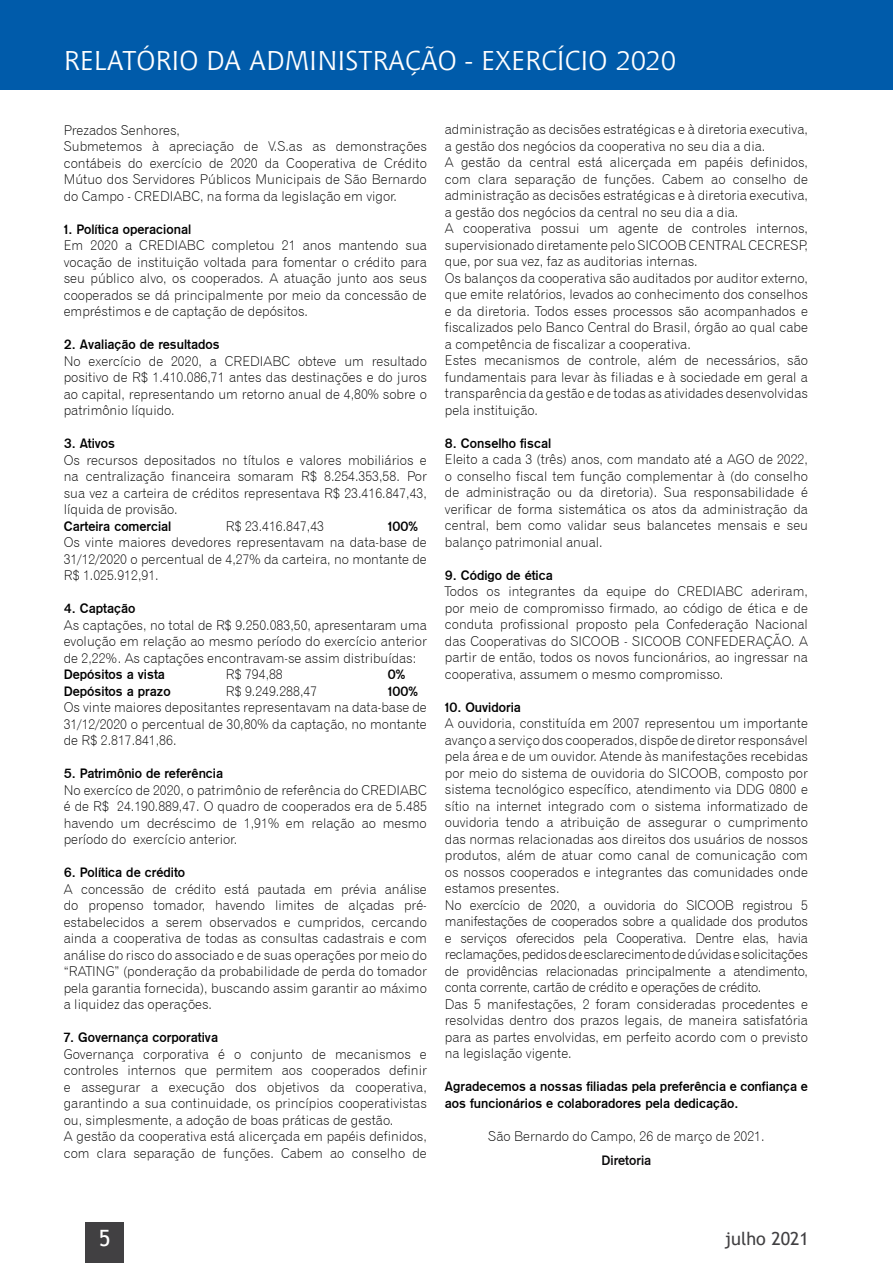
<style>
.page{position:relative;width:893px;height:1263px;background:#fff}
.page>*{position:absolute;margin:0;border:0;box-sizing:border-box;transform-origin:0 0}
.t1{font:27px "Chianti BT";color:#fff}
.t2{font:22.5px "Trebuchet MS";color:#fff}
.t3{font:18px "Trebuchet MS";color:#414042}
.t4{font:13.5px/16.5px "Gothic 720 BT Light B";color:#000;text-align:justify}
.t5{font:13.5px/16.5px "Gothic 725 BT Bold A";color:#000}
.t6{font:13.5px "Gothic 725 BT Bold A";color:#0b0a0b}
</style>
<div class="page">
<div style="left:85px;top:1222px;width:39px;height:41px;background:#414042"></div>
<div style="left:0;top:0;width:893px;height:89px;background:#005baa"></div>
<h1 class="t1" style="left:64px;top:44px;width:614px">RELATÓRIO DA ADMINISTRAÇÃO - EXERCÍCIO 2020</h1>
<p class="t4" style="left:64px;top:121px;width:365px;text-align:left">Prezados Senhores,<br>Submetemos à apreciação de V.S.as as demonstrações contábeis do exercício de 2020 da Cooperativa de Crédito Mútuo dos Servidores Públicos Municipais de São Bernardo do Campo - CREDIABC, na forma da legislação em vigor.</p>
<p class="t5" style="left:64px;top:221px;width:129px">1. Política operacional</p>
<p class="t4" style="left:64px;top:237px;width:365px">Em 2020 a CREDIABC completou 21 anos mantendo sua vocação de instituição voltada para fomentar o crédito para seu público alvo, os cooperados. A atuação junto aos seus cooperados se dá principalmente por meio da concessão de empréstimos e de captação de depósitos.</p>
<p class="t5" style="left:64px;top:336px;width:158px">2. Avaliação de resultados</p>
<p class="t4" style="left:64px;top:352px;width:365px">No exercício de 2020, a CREDIABC obteve um resultado positivo de R$ 1.410.086,71 antes das destinações e do juros ao capital, representando um retorno anual de 4,80% sobre o patrimônio líquido.</p>
<p class="t5" style="left:64px;top:435px;width:53px">3. Ativos</p>
<p class="t4" style="left:64px;top:451px;width:365px">Os recursos depositados no títulos e valores mobiliários e na centralização financeira somaram R$ 8.254.353,58. Por sua vez a carteira de créditos representava R$ 23.416.847,43, líquida de provisão.</p>
<p class="t5" style="left:64px;top:518px;width:109px">Carteira comercial</p>
<p class="t4" style="left:226px;top:517px;width:100px">R$ 23.416.847,43</p>
<p class="t5" style="left:388px;top:518px;width:32px">100%</p>
<p class="t4" style="left:64px;top:534px;width:365px">Os vinte maiores devedores representavam na data-base de 31/12/2020 o percentual de 4,27% da carteira, no montante de R$ 1.025.912,91.</p>
<p class="t5" style="left:64px;top:600px;width:73px">4. Captação</p>
<p class="t4" style="left:64px;top:616px;width:365px">As captações, no total de R$ 9.250.083,50, apresentaram uma evolução em relação ao mesmo período do exercício anterior de 2,22%. As captações encontravam-se assim distribuídas:</p>
<p class="t5" style="left:64px;top:666px;width:103px">Depósitos a vista</p>
<p class="t4" style="left:226px;top:666px;width:59px">R$ 794,88</p>
<p class="t5" style="left:388px;top:666px;width:19px">0%</p>
<p class="t5" style="left:64px;top:683px;width:108px">Depósitos a prazo</p>
<p class="t4" style="left:226px;top:682px;width:93px">R$ 9.249.288,47</p>
<p class="t5" style="left:388px;top:683px;width:32px">100%</p>
<p class="t4" style="left:64px;top:699px;width:365px">Os vinte maiores depositantes representavam na data-base de 31/12/2020 o percentual de 30,80% da captação, no montante de R$ 2.817.841,86.</p>
<p class="t5" style="left:64px;top:765px;width:161px">5. Patrimônio de referência</p>
<p class="t4" style="left:64px;top:781px;width:365px">No exercíco de 2020, o patrimônio de referência do CREDIABC é de R$ 24.190.889,47. O quadro de cooperados era de 5.485 havendo um decréscimo de 1,91% em relação ao mesmo período do exercício anterior.</p>
<p class="t5" style="left:64px;top:864px;width:123px">6. Política de crédito</p>
<p class="t4" style="left:64px;top:880px;width:365px">A concessão de crédito está pautada em prévia análise do propenso tomador, havendo limites de alçadas pré&shy;estabelecidos a serem observados e cumpridos, cercando ainda a cooperativa de todas as consultas cadastrais e com análise do risco do associado e de suas operações por meio do “RATING” (ponderação da probabilidade de perda do tomador pela garantia fornecida), buscando assim garantir ao máximo a liquidez das operações.</p>
<p class="t5" style="left:64px;top:1029px;width:156px">7. Governança corporativa</p>
<p class="t4" style="left:64px;top:1045px;width:365px;text-align:left">Governança corporativa é o conjunto de mecanismos e controles internos que permitem aos cooperados definir e assegurar a execução dos objetivos da cooperativa, garantindo a sua continuidade, os princípios cooperativistas ou, simplesmente, a adoção de boas práticas de gestão.<br>A gestão da cooperativa está alicerçada em papéis definidos, com clara separação de funções. Cabem ao conselho de</p>
<p class="t4" style="left:445px;top:121px;width:365px;text-align:left">administração as decisões estratégicas e à diretoria executiva, a gestão dos negócios da cooperativa no seu dia a dia.<br>A gestão da central está alicerçada em papéis definidos, com clara separação de funções. Cabem ao conselho de administração as decisões estratégicas e à diretoria executiva, a gestão dos negócios da central no seu dia a dia.<br>A cooperativa possui um agente de controles internos, supervisionado diretamente pelo SICOOB CENTRAL CECRESP, que, por sua vez, faz as auditorias internas.<br>Os balanços da cooperativa são auditados por auditor externo, que emite relatórios, levados ao conhecimento dos conselhos e da diretoria. Todos esses processos são acompanhados e fiscalizados pelo Banco Central do Brasil, órgão ao qual cabe a competência de fiscalizar a cooperativa.<br>Estes mecanismos de controle, além de necessários, são fundamentais para levar às filiadas e à sociedade em geral a transparência da gestão e de todas as atividades desenvolvidas pela instituição.</p>
<p class="t5" style="left:445px;top:435px;width:108px">8. Conselho fiscal</p>
<p class="t4" style="left:445px;top:451px;width:365px">Eleito a cada 3 (três) anos, com mandato até a AGO de 2022, o conselho fiscal tem função complementar à (do conselho de administração ou da diretoria). Sua responsabilidade é verificar de forma sistemática os atos da administração da central, bem como validar seus balancetes mensais e seu balanço patrimonial anual.</p>
<p class="t5" style="left:445px;top:567px;width:109px">9. Código de ética</p>
<p class="t4" style="left:445px;top:583px;width:365px">Todos os integrantes da equipe do CREDIABC aderiram, por meio de compromisso firmado, ao código de ética e de conduta profissional proposto pela Confederação Nacional das Cooperativas do SICOOB - SICOOB CONFEDERAÇÃO. A partir de então, todos os novos funcionários, ao ingressar na cooperativa, assumem o mesmo compromisso.</p>
<p class="t5" style="left:445px;top:699px;width:78px">10. Ouvidoria</p>
<p class="t4" style="left:445px;top:715px;width:365px;text-align:left">A ouvidoria, constituída em 2007 representou um importante avanço a serviço dos cooperados, dispõe de diretor responsável pela área e de um ouvidor. Atende às manifestações recebidas por meio do sistema de ouvidoria do SICOOB, composto por sistema tecnológico específico, atendimento via DDG 0800 e sítio na internet integrado com o sistema informatizado de ouvidoria tendo a atribuição de assegurar o cumprimento das normas relacionadas aos direitos dos usuários de nossos produtos, além de atuar como canal de comunicação com os nossos cooperados e integrantes das comunidades onde estamos presentes.<br>No exercício de 2020, a ouvidoria do SICOOB registrou 5 manifestações de cooperados sobre a qualidade dos produtos e serviços oferecidos pela Cooperativa. Dentre elas, havia reclamações, pedidos de esclarecimento de dúvidas e solicitações de providências relacionadas principalmente a atendimento, conta corrente, cartão de crédito e operações de crédito.<br>Das 5 manifestações, 2 foram consideradas procedentes e resolvidas dentro dos prazos legais, de maneira satisfatória para as partes envolvidas, em perfeito acordo com o previsto na legislação vigente.</p>
<p class="t5" style="left:445px;top:1078px;width:365px">Agradecemos a nossas filiadas pela preferência e confiança e aos funcionários e colaboradores pela dedicação.</p>
<p class="t4" style="left:488px;top:1128px;width:278px">São Bernardo do Campo, 26 de março de 2021.</p>
<p class="t6" style="left:601px;top:1152px;width:51px">Diretoria</p>
<h2 class="t2" style="left:99px;top:1224px;width:13px">5</h2>
<h3 class="t3" style="left:725px;top:1227px;width:86px">julho 2021</h3>
</div>
